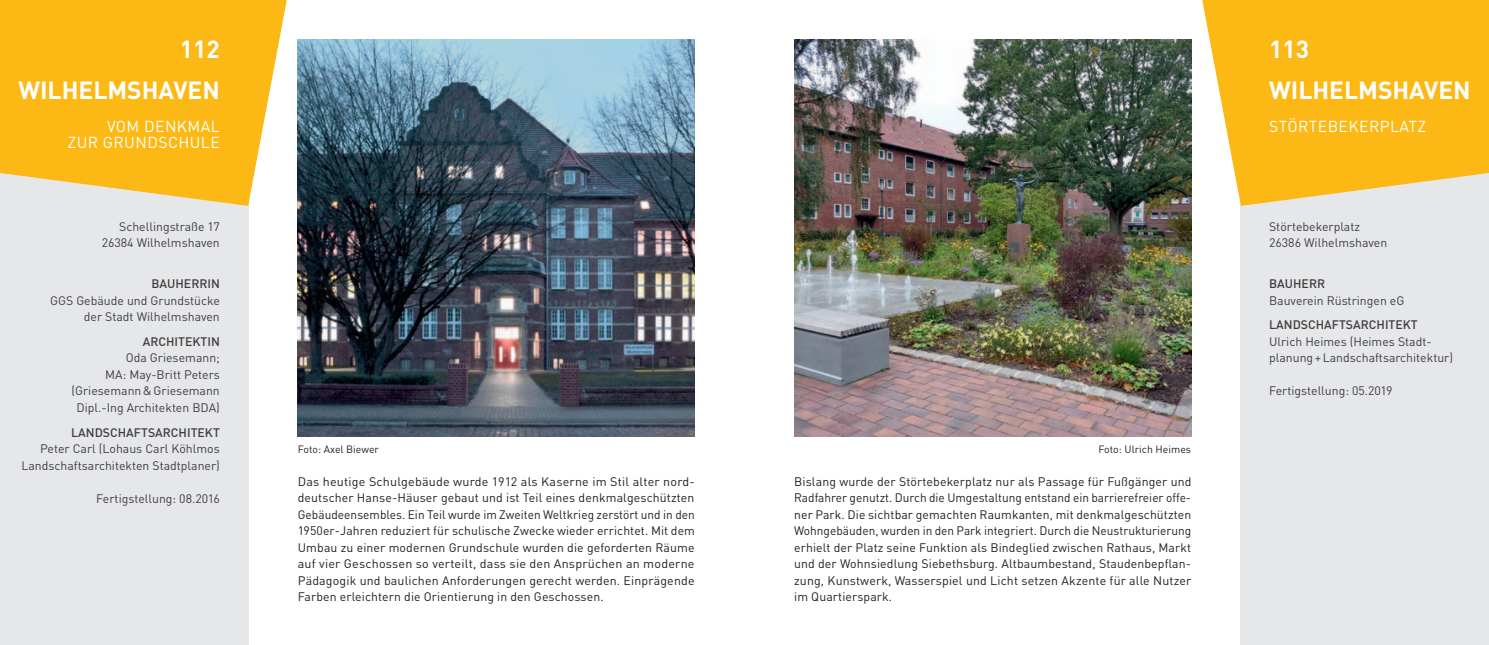
<style>
.page{position:relative;width:1489px;height:645px;background:#fff}
.page>*{position:absolute;margin:0;border:0;box-sizing:border-box;transform-origin:0 0}
.t1{font:700 24.5px "DIN";color:#fff}
.t2{font:15.75px "DIN";letter-spacing:.025em;color:#fff}
.t3{font:12.25px/16.4px "DIN";letter-spacing:.01em;color:#231f20;text-align:justify}
.t4{font:12.25px/16.4px "DIN";color:#3e3e3f;text-align:right}
.t5{font:500 12.25px "DIN";color:#3e3e3f}
.t6{font:10.5px "DIN";color:#231f20}
</style>
<div class="page">
<div style="left:1240px;top:164px;width:248px;height:481px;background:#e6e7e9"></div>
<div style="left:0;top:164px;width:248px;height:481px;background:#e6e7e9"></div>
<svg style="left:1202px;top:0;width:286px;height:206px;background:#fac033"></svg>
<svg style="left:0;top:0;width:287px;height:206px;background:#fabf30"></svg>
<img style="left:298px;top:40px;width:396px;height:397px">
<img style="left:794px;top:40px;width:397px;height:397px">
<h1 class="t1" style="left:180px;top:33px;width:41px">112</h1>
<h1 class="t1" style="left:1268px;top:33px;width:41px">113</h1>
<h1 class="t1" style="left:18px;top:74px;width:203px">WI LH ELMSHAVEN</h1>
<p class="t2" style="left:107px;top:116px;width:60px">Vom Denkmal</p>
<p class="t2" style="left:68px;top:133px;width:11px">zur</p>
<p class="t2" style="left:103px;top:133px;width:23px">Grundschule</p>
<p class="t4" style="left:102px;top:218px;width:120px">Schellingstraße 17<br>26384 Wilhelmshaven</p>
<p class="t5" style="left:151px;top:276px;width:70px">BAUHERRIN</p>
<p class="t4" style="left:50px;top:292px;width:171px">GGS Gebäude und Grundstücke der Stadt Wilhelmshaven</p>
<p class="t5" style="left:143px;top:334px;width:79px">ARCHITEKTIN</p>
<p class="t4" style="left:71px;top:350px;width:150px">Oda Griesemann;<br>MA: May-Britt Peters (Griesemann&amp;Griesemann<br>Dipl.-Ing Architekten BDA)</p>
<p class="t5" style="left:71px;top:424px;width:150px">LANDSCHAFTSARCHITEKT</p>
<p class="t4" style="left:21px;top:440px;width:200px">Peter Carl (Lohaus Carl Köhlmos<br>Landschaftsarchitekten Stadtplaner)</p>
<p class="t4" style="left:96px;top:490px;width:125px">Fertigstellung: 08.2016</p>
<p class="t6" style="left:298px;top:443px;width:83px">Foto: Axel Biewer</p>
<p class="t3" style="left:298px;top:473px;width:398px">Das heutige Schulgebäude wurde 1912 als Kaserne im Stil alter nord&shy;deutscher Hanse-Häuser gebaut und ist Teil eines denkmalgeschützten Gebäudeensembles. Ein Teil wurde im Zweiten Weltkrieg zerstört und in den 1950er-Jahren reduziert für schulische Zwecke wieder errichtet. Mit dem Umbau zu einer modernen Grundschule wurden die geforderten Räume auf vier Geschossen so verteilt, dass sie den Ansprüchen an moderne Pädagogik und baulichen Anforderungen gerecht werden. Einprägende Farben erleichtern die Orientierung in den Geschossen.</p>
<p class="t6" style="left:1098px;top:443px;width:94px">Foto: Ulrich Heimes</p>
<p class="t3" style="left:794px;top:473px;width:399px">Bislang wurde der Störtebekerplatz nur als Passage für Fußgänger und Radfahrer genutzt. Durch die Umgestaltung entstand ein barrierefreier offe&shy;ner Park. Die sichtbar gemachten Raumkanten, mit denkmalgeschützten Wohngebäuden, wurden in den Park integriert. Durch die Neustrukturierung erhielt der Platz seine Funktion als Bindeglied zwischen Rathaus, Markt und der Wohnsiedlung Siebethsburg. Altbaumbestand, Staudenbepflan&shy;zung, Kunstwerk, Wasserspiel und Licht setzen Akzente für alle Nutzer im Quartierspark.</p>
<h1 class="t1" style="left:1268px;top:74px;width:203px">WI LH ELMSHAVEN</h1>
<p class="t2" style="left:1268px;top:116px;width:21px">Störtebekerplatz</p>
<p class="t4" style="left:1268px;top:218px;width:120px;text-align:left">Störtebekerplatz<br>26386 Wilhelmshaven</p>
<p class="t5" style="left:1268px;top:276px;width:57px">BAUHERR</p>
<p class="t4" style="left:1268px;top:292px;width:137px">Bauverein Rüstringen eG</p>
<p class="t5" style="left:1268px;top:317px;width:150px">LANDSCHAFTSARCHITEKT</p>
<p class="t4" style="left:1268px;top:333px;width:185px;text-align:left">Ulrich Heimes (Heimes Stadt&shy;planung+Landschaftsarchitektur)</p>
<p class="t4" style="left:1268px;top:382px;width:125px">Fertigstellung: 05.2019</p>
</div>
